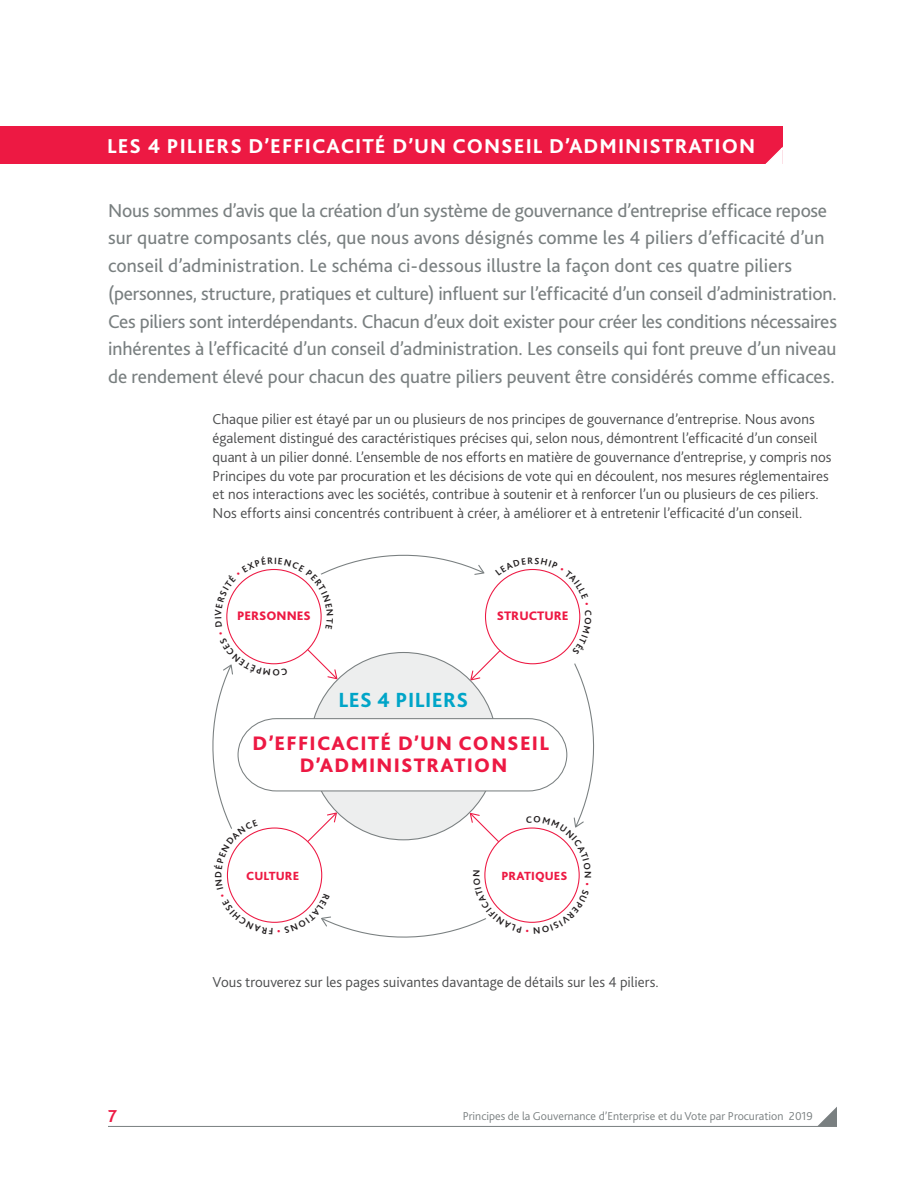
<style>
.page{position:relative;width:918px;height:1188px;background:#fff}
.page>*{position:absolute;margin:0;border:0;box-sizing:border-box;transform-origin:0 0}
.t1{font:800 21.45px "Bliss 2";letter-spacing:.02em;color:#00a5c8}
.t2{font:800 21px "Bliss 2";letter-spacing:.05em;color:#fff}
.t3{font:800 20.4px/21.6px "Bliss 2";letter-spacing:.06em;color:#ed1943;text-align:center}
.t4{font:19.5px/27.8px "Bliss 2";letter-spacing:-.01em;color:#797f80}
.t5{font:700 18px "Bliss 2";color:#ed1943}
.t6{font:300 15px/18.8px "Bliss 2";color:#4b4c4d}
.t7{font:800 12.9px "Bliss 2";color:#ed1943}
.t8{font:800 12.45px "Bliss 2";letter-spacing:.01em;color:#ed1943}
.t9{font:300 12px "Bliss 2";color:#797f80}
.t10{font:700 9.6px "Bliss 2";color:#231f20}
</style>
<div class="page">
<hr style="left:108px;top:1126px;width:729px;height:1px;background:#797f80">
<svg style="left:817px;top:1107px;width:20px;height:19px"></svg>
<div style="left:0;top:126px;width:782px;height:38px;background:#ed1943"></div>
<svg style="left:765px;top:145px;width:18px;height:19px"></svg>
<svg style="left:212px;top:554px;width:383px;height:384px"></svg>
<h2 class="t2" style="left:107px;top:133px;width:650px">LES 4 PILIERS D’EFFICACITÉ D’UN CONSEIL D’ADMINISTRATION</h2>
<p class="t4" style="left:108px;top:196px;width:731px">Nous sommes d’avis que la création d’un système de gouvernance d’entreprise efficace repose sur quatre composants clés, que nous avons désignés comme les 4 piliers d’efficacité d’un conseil d’administration. Le schéma ci-dessous illustre la façon dont ces quatre piliers (personnes, structure, pratiques et culture) influent sur l’efficacité d’un conseil d’administration.<br>Ces piliers sont interdépendants. Chacun d’eux doit exister pour créer les conditions nécessaires inhérentes à l’efficacité d’un conseil d’administration. Les conseils qui font preuve d’un niveau de rendement élevé pour chacun des quatre piliers peuvent être considérés comme efficaces.</p>
<p class="t6" style="left:213px;top:410px;width:621px">Chaque pilier est étayé par un ou plusieurs de nos principes de gouvernance d’entreprise. Nous avons également distingué des caractéristiques précises qui, selon nous, démontrent l’efficacité d’un conseil quant à un pilier donné. L’ensemble de nos efforts en matière de gouvernance d’entreprise, y compris nos Principes du vote par procuration et les décisions de vote qui en découlent, nos mesures réglementaires et nos interactions avec les sociétés, contribue à soutenir et à renforcer l’un ou plusieurs de ces piliers.<br>Nos efforts ainsi concentrés contribuent à créer, à améliorer et à entretenir l’efficacité d’un conseil.</p>
<p class="t7" style="left:237px;top:608px;width:75px">PERSONNES</p>
<h1 class="t1" style="left:338px;top:686px;width:131px">LES 4 PILIERS</h1>
<p class="t7" style="left:497px;top:608px;width:73px">STRUCTURE</p>
<h3 class="t3" style="left:253px;top:732px;width:298px">D’EFFICACITÉ D’UN CONSEIL<br>D’ADMINISTRATION</h3>
<p class="t8" style="left:246px;top:868px;width:55px">CULTURE</p>
<p class="t8" style="left:501px;top:868px;width:68px">PRATIQUES</p>
<p class="t10" style="left:594px;top:871px;width:9px;rotate:90deg">N</p>
<p class="t6" style="left:213px;top:972px;width:446px">Vous trouverez sur les pages suivantes davantage de détails sur les 4 piliers.</p>
<p class="t5" style="left:108px;top:1105px;width:10px">7</p>
<p class="t9" style="left:463px;top:1108px;width:352px">Principes de la Gouvernance d’Enterprise et du Vote par Procuration 2019</p>
</div>
